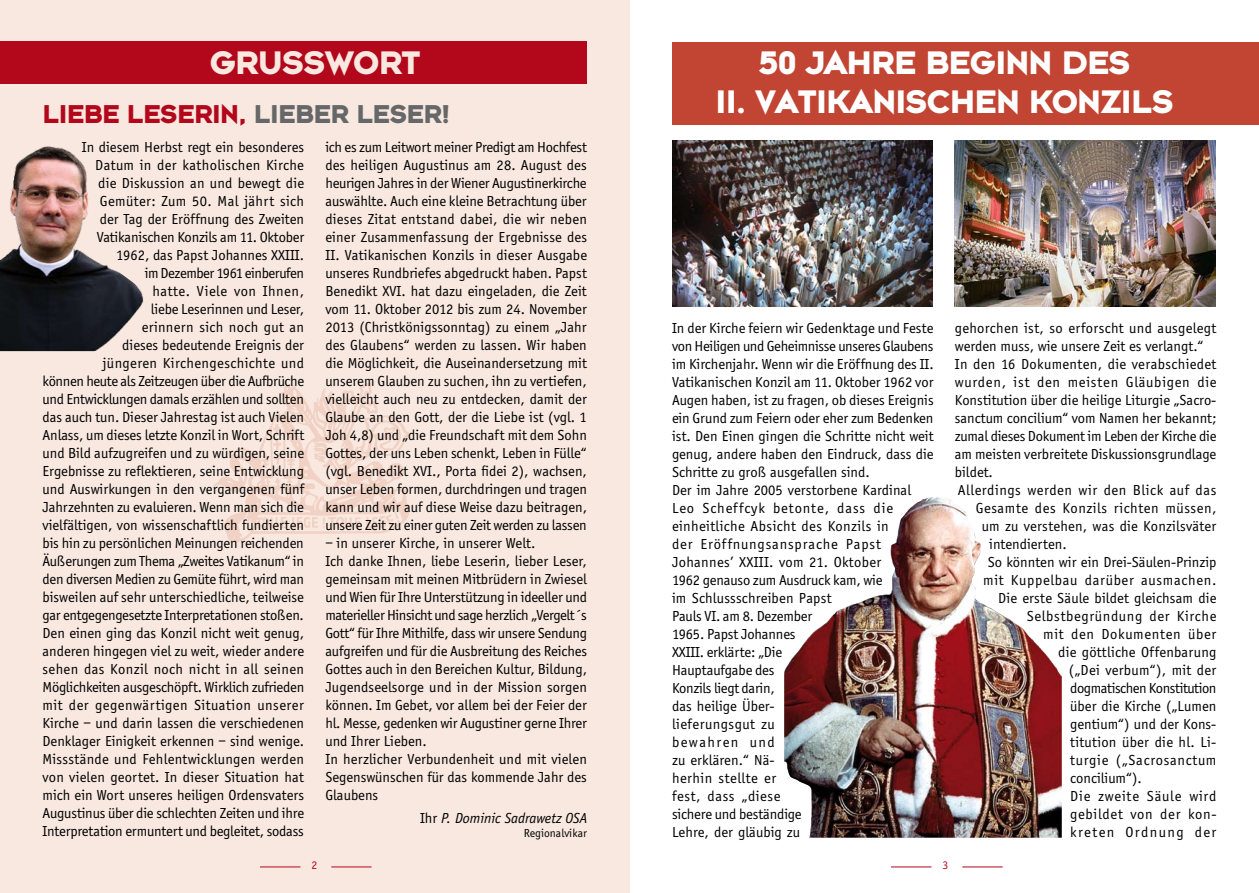
<style>
.page{position:relative;width:1259px;height:893px;background:#fff}
.page>*{position:absolute;margin:0;border:0;box-sizing:border-box;transform-origin:0 0}
.t1{font:700 36px/39px "Bonn";color:#fff;text-align:center}
.t2{font:700 36px "Bonn";color:#f8e8e0}
.t3{font:700 28.5px "Bonn";color:#b3071b}
.t4{font:15px/18px "Officina Sans";color:#000}
.t5{font:15px "Officina Sans";letter-spacing:.045em;color:#000}
.t6{font:15px "Officina Sans";letter-spacing:.02em;color:#000}
.t7{font:15px "Officina Sans";letter-spacing:.035em;color:#000}
.t8{font:15px "Officina Sans";letter-spacing:.05em;color:#000}
.t9{font:italic 15px "Officina Sans";color:#000}
.t10{font:15px "Officina Sans";letter-spacing:-.03em;color:#000}
.t11{font:15px "Officina Sans";letter-spacing:.09em;color:#000}
.t12{font:12px "Officina Sans";color:#000}
.t13{font:12px "Officina Sans";color:#b3071b}
.s1{color:#666769}
.s2{font-style:normal}
</style>
<div class="page">
<div style="left:0;top:0;width:629px;height:893px;background:#f8e8e0"></div>
<img style="left:214px;top:383px;width:195px;height:159px">
<hr style="left:891px;top:866px;width:40px;height:1px;background:#b3071b">
<hr style="left:962px;top:866px;width:40px;height:1px;background:#b3071b">
<hr style="left:260px;top:866px;width:40px;height:1px;background:#b3071b">
<hr style="left:331px;top:866px;width:41px;height:1px;background:#b3071b">
<div style="left:0;top:42px;width:587px;height:42px;background:#b3071b"></div>
<div style="left:672px;top:43px;width:587px;height:82px;background:#c14532"></div>
<img style="left:0;top:146px;width:143px;height:205px">
<img style="left:672px;top:141px;width:260px;height:165px">
<img style="left:955px;top:140px;width:260px;height:166px">
<img style="left:784px;top:497px;width:277px;height:341px">
<h1 class="t2" style="left:210px;top:45px;width:211px">GRUSSWORT</h1>
<h1 class="t1" style="left:715px;top:44px;width:459px">50 JAHRE BEGINN DES<br>II . VATIKANISCHEN KONZILS</h1>
<p class="t4" style="left:43px;top:138px;width:263px;text-align:right">In diesem Herbst regt ein besonderes Datum in der katholischen Kirche<br>die Diskussion an und bewegt die Gemüter: Zum 50. Mal jährt sich<br>der Tag der Eröffnung des Zweiten Vatikanischen Konzils am 11. Oktober<br>1962, das Papst Johannes XXIII.<br>im Dezember 1961 einberufen<br>hatte. Viele von Ihnen,<br>liebe Leserinnen und Leser,<br>erinnern sich noch gut an<br>dieses bedeutende Ereignis der<br>jüngeren Kirchengeschichte und<br>können heute als Zeitzeugen über die Aufbrüche und Entwicklungen damals erzählen und sollten das auch tun. Dieser Jahrestag ist auch Vielen Anlass, um dieses letzte Konzil in Wort, Schrift und Bild aufzugreifen und zu würdigen, seine Ergebnisse zu reflektieren, seine Entwicklung und Auswirkungen in den vergangenen fünf Jahrzehnten zu evaluieren. Wenn man sich die vielfältigen, von wissenschaftlich fundierten bis hin zu persönlichen Meinungen reichenden Äußerungen zum Thema „Zweites Vatikanum“ in den diversen Medien zu Gemüte führt, wird man bisweilen auf sehr unterschiedliche, teilweise gar entgegengesetzte Interpretationen stoßen.<br>Den einen ging das Konzil nicht weit genug, anderen hingegen viel zu weit, wieder andere sehen das Konzil noch nicht in all seinen Möglichkeiten ausgeschöpft. Wirklich zufrieden mit der gegenwärtigen Situation unserer Kirche – und darin lassen die verschiedenen Denklager Einigkeit erkennen – sind wenige.<br>Missstände und Fehlentwicklungen werden von vielen geortet. In dieser Situation hat mich ein Wort unseres heiligen Ordensvaters Augustinus über die schlechten Zeiten und ihre Interpretation ermuntert und begleitet, sodass</p>
<p class="t4" style="left:325px;top:138px;width:263px;text-align:justify">ich es zum Leitwort meiner Predigt am Hochfest des heiligen Augustinus am 28. August des heurigen Jahres in der Wiener Augustinerkirche auswählte. Auch eine kleine Betrachtung über dieses Zitat entstand dabei, die wir neben einer Zusammenfassung der Ergebnisse des II. Vatikanischen Konzils in dieser Ausgabe unseres Rundbriefes abgedruckt haben. Papst Benedikt XVI. hat dazu eingeladen, die Zeit vom 11. Oktober 2012 bis zum 24. November 2013 (Christkönigssonntag) zu einem „Jahr des Glaubens“ werden zu lassen. Wir haben die Möglichkeit, die Auseinandersetzung mit unserem Glauben zu suchen, ihn zu vertiefen, vielleicht auch neu zu entdecken, damit der Glaube an den Gott, der die Liebe ist (vgl. 1<br>Joh 4,8) und „die Freundschaft mit dem Sohn Gottes, der uns Leben schenkt, Leben in Fülle“ (vgl. Benedikt XVI., Porta fidei 2), wachsen, unser Leben formen, durchdringen und tragen kann und wir auf diese Weise dazu beitragen, unsere Zeit zu einer guten Zeit werden zu lassen</p>
<h2 class="t3" style="left:43px;top:100px;width:408px">LIEBE LESERIN, <span class="s1">LIEBER LESER!</span></h2>
<p class="t4" style="left:672px;top:319px;width:263px">In der Kirche feiern wir Gedenktage und Feste von Heiligen und Geheimnisse unseres Glaubens im Kirchenjahr. Wenn wir die Eröffnung des II.<br>Vatikanischen Konzil am 11. Oktober 1962 vor<br>Augen haben, ist zu fragen, ob dieses Ereignis ein Grund zum Feiern oder eher zum Bedenken ist. Den Einen gingen die Schritte nicht weit genug, andere haben den Eindruck, dass die<br>Schritte zu groß ausgefallen sind.<br>Der im Jahre 2005 verstorbene Kardinal<br>Leo Scheffcyk betonte, dass die einheitliche Absicht des Konzils in<br>der Eröffnungsansprache Papst<br>Johannes’ XXIII. vom 21. Oktober<br>1962 genauso zum Ausdruck kam, wie<br>im Schlussschreiben Papst<br>Pauls VI. am 8. Dezember<br>1965. Papst Johannes<br>XXIII. erklärte: „Die<br>Hauptaufgabe des<br>Konzils liegt darin,<br>das heilige Über-<br>lieferungsgut zu<br>bewahren und<br>zu erklären.“ Nä-<br>herhin stellte er<br>fest, dass „diese<br>sichere und beständige<br>Lehre, der gläubig zu</p>
<p class="t6" style="left:955px;top:320px;width:263px">gehorchen ist, so erforscht und ausgelegt</p>
<p class="t4" style="left:955px;top:337px;width:250px">werden muss, wie unsere Zeit es verlangt.“</p>
<p class="t6" style="left:955px;top:356px;width:263px">In den 16 Dokumenten, die verabschiedet</p>
<p class="t8" style="left:955px;top:374px;width:263px">wurden, ist den meisten Gläubigen die</p>
<p class="t4" style="left:955px;top:391px;width:263px">Konstitution über die heilige Liturgie „Sacro-</p>
<p class="t4" style="left:955px;top:409px;width:263px">sanctum concilium“ vom Namen her bekannt;</p>
<p class="t4" style="left:955px;top:427px;width:263px">zumal dieses Dokument im Leben der Kirche die</p>
<p class="t4" style="left:955px;top:445px;width:263px">am meisten verbreitete Diskussionsgrundlage</p>
<p class="t4" style="left:955px;top:463px;width:40px">bildet.</p>
<p class="t7" style="left:957px;top:482px;width:260px">Allerdings werden wir den Blick auf das</p>
<p class="t7" style="left:975px;top:500px;width:242px">Gesamte des Konzils richten müssen,</p>
<p class="t4" style="left:981px;top:517px;width:236px">um zu verstehen, was die Konzilsväter</p>
<p class="t4" style="left:989px;top:535px;width:79px">intendierten.</p>
<p class="t4" style="left:987px;top:553px;width:230px">So könnten wir ein Drei-Säulen-Prinzip</p>
<p class="t5" style="left:983px;top:572px;width:235px">mit Kuppelbau darüber ausmachen.</p>
<p class="t4" style="left:998px;top:589px;width:220px">Die erste Säule bildet gleichsam die</p>
<p class="t5" style="left:1026px;top:608px;width:191px">Selbstbegründung der Kirche</p>
<p class="t5" style="left:1043px;top:626px;width:175px">mit den Dokumenten über</p>
<p class="t4" style="left:1058px;top:643px;width:160px">die göttliche Offenbarung</p>
<p class="t6" style="left:1068px;top:662px;width:149px">(„Dei verbum“), mit der</p>
<p class="t10" style="left:1070px;top:680px;width:148px">dogmatischen Konstitution</p>
<p class="t4" style="left:1070px;top:697px;width:148px">über die Kirche („Lumen</p>
<p class="t4" style="left:1070px;top:715px;width:148px">gentium“) und der Kons-</p>
<p class="t6" style="left:1070px;top:734px;width:148px">titution über die hl. Li-</p>
<p class="t5" style="left:1070px;top:752px;width:148px">turgie („Sacrosanctum</p>
<p class="t4" style="left:1070px;top:769px;width:73px">concilium“).</p>
<p class="t8" style="left:1070px;top:788px;width:148px">Die zweite Säule wird</p>
<p class="t5" style="left:1070px;top:806px;width:148px">gebildet von der kon-</p>
<p class="t11" style="left:1070px;top:824px;width:148px">kreten Ordnung der</p>
<p class="t4" style="left:325px;top:534px;width:263px">– in unserer Kirche, in unserer Welt.<br>Ich danke Ihnen, liebe Leserin, lieber Leser, gemeinsam mit meinen Mitbrüdern in Zwiesel und Wien für Ihre Unterstützung in ideeller und materieller Hinsicht und sage herzlich „Vergelt´s Gott“ für Ihre Mithilfe, dass wir unsere Sendung aufgreifen und für die Ausbreitung des Reiches Gottes auch in den Bereichen Kultur, Bildung, Jugendseelsorge und in der Mission sorgen können. Im Gebet, vor allem bei der Feier der hl. Messe, gedenken wir Augustiner gerne Ihrer und Ihrer Lieben.<br>In herzlicher Verbundenheit und mit vielen Segenswünschen für das kommende Jahr des Glaubens</p>
<p class="t9" style="left:420px;top:809px;width:168px"><span class="s2">Ihr</span> P. Dominic Sadrawetz OSA</p>
<p class="t12" style="left:524px;top:826px;width:65px">Regionalvikar</p>
<p class="t13" style="left:311px;top:858px;width:7px">2</p>
<p class="t13" style="left:942px;top:858px;width:7px">3</p>
</div>
